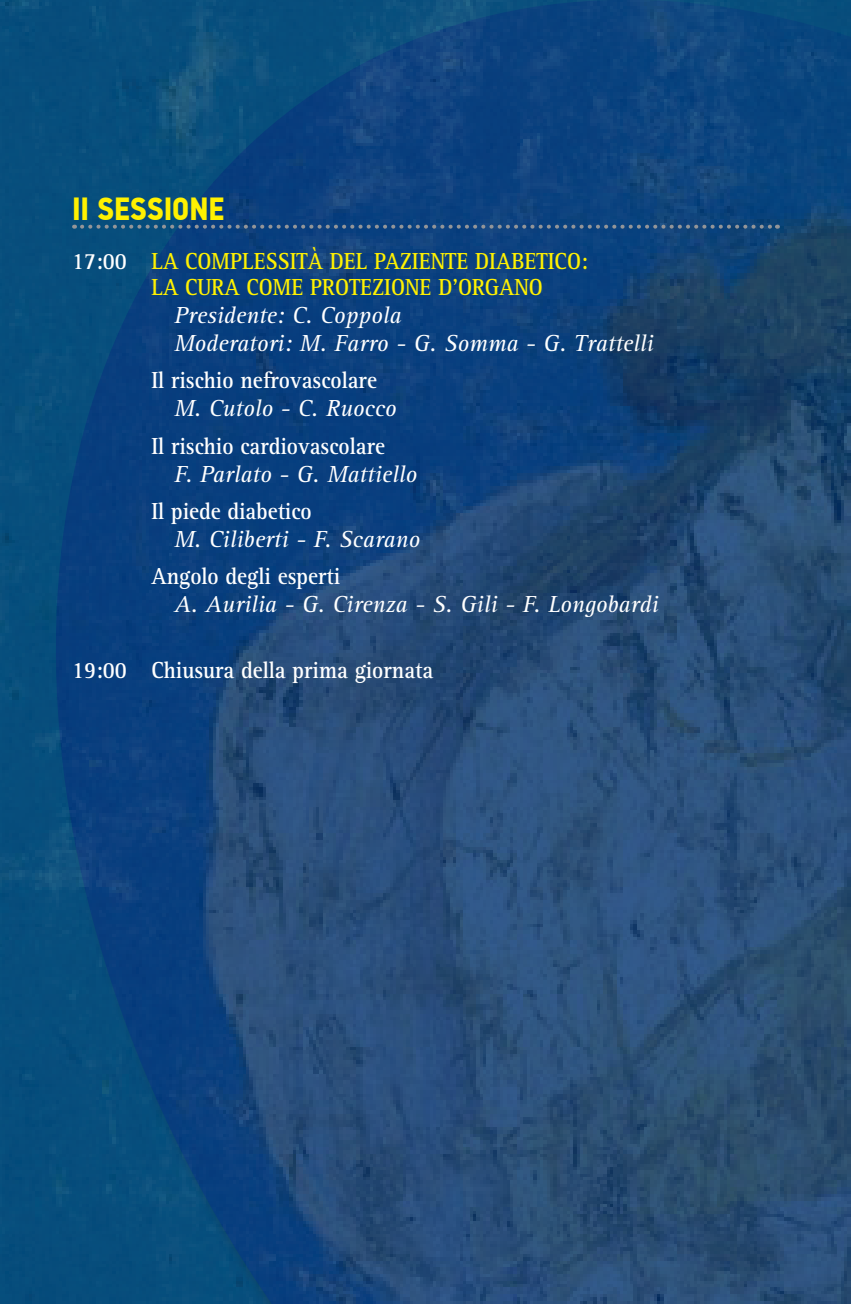
<style>
.page{position:relative;width:851px;height:1304px;background:#fff}
.page>*{position:absolute;margin:0;border:0;box-sizing:border-box;transform-origin:0 0}
.t1{font:700 32px "PF Din Text Cond Pro";color:#fff101}
.t2{font:italic 24px/28px "Rotis Serif";color:#fff}
.t3{font:700 24px "Rotis Serif";color:#fff;scale:.9 1}
.t4{font:700 24px/26px "Rotis Serif";color:#fff101;scale:.9 1}
.s1{color:#fff}
</style>
<div class="page">
<svg style="left:850px;top:0;width:1px;height:1304px"></svg>
<img style="left:0;top:0;width:850px;height:1304px">
<svg style="left:82px;top:225px;width:695px;height:4px;background:#3c6086"></svg>
<h1 class="t1" style="left:72px;top:190px;width:153px">II SESSIONE</h1>
<p class="t4" style="left:151px;top:248px;width:486px;text-indent:-79px"><span class="s1">17:00</span> LA COMPLESSITÀ DEL PAZIENTE DIABETICO:<br>LA CURA COME PROTEZIONE D’ORGANO</p>
<p class="t2" style="left:174px;top:302px;width:481px">Presidente: C. Coppola<br>Moderatori: M. Farro - G. Somma - G. Trattelli</p>
<p class="t3" style="left:151px;top:366px;width:252px">Il rischio nefrovascolare</p>
<p class="t2" style="left:174px;top:395px;width:224px">M. Cutolo - C. Ruocco</p>
<p class="t3" style="left:151px;top:431px;width:261px">Il rischio cardiovascolare</p>
<p class="t2" style="left:174px;top:460px;width:244px">F. Parlato - G. Mattiello</p>
<p class="t3" style="left:151px;top:497px;width:179px">Il piede diabetico</p>
<p class="t2" style="left:174px;top:526px;width:247px">M. Ciliberti - F. Scarano</p>
<p class="t3" style="left:151px;top:562px;width:211px">Angolo degli esperti</p>
<p class="t2" style="left:174px;top:591px;width:485px">A. Aurilia - G. Cirenza - S. Gili - F. Longobardi</p>
<p class="t3" style="left:72px;top:655px;width:403px">19:00 Chiusura della prima giornata</p>
</div>
